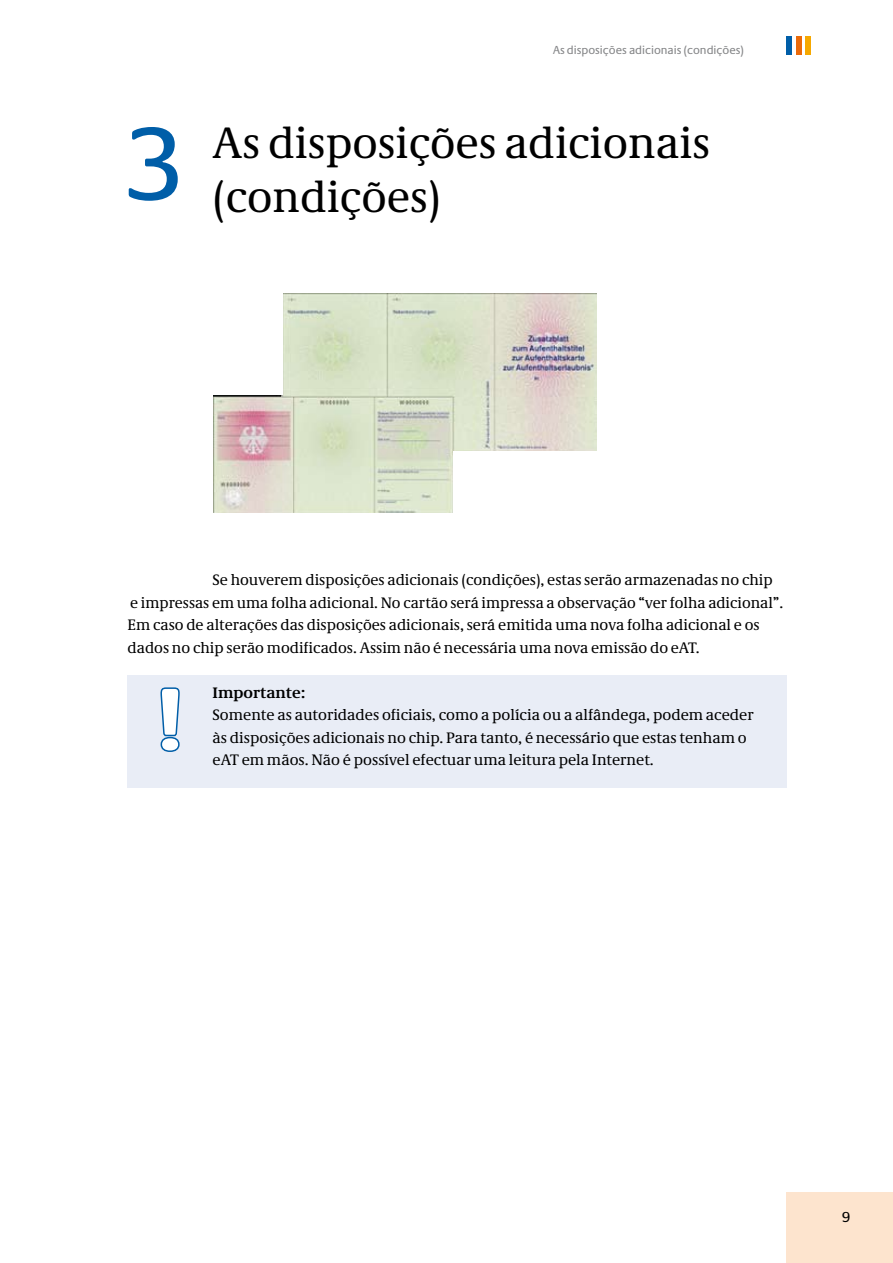
<style>
.page{position:relative;width:893px;height:1263px;background:#fff}
.page>*{position:absolute;margin:0;border:0;box-sizing:border-box;transform-origin:0 0}
.t1{font:108px "Neue Praxis Tab";color:#005ea8}
.t2{font:700 90px "Neue Praxis";color:#fff}
.t3{font:45px/54px "Neue Demos";color:#000}
.t4{font:15.75px/22.5px "Neue Demos";color:#000}
.t5{font:700 15.75px "Neue Demos";color:#000}
.t6{font:15px "Neue Praxis";color:#000}
.t7{font:12px "Neue Praxis";color:#87888a}
</style>
<div class="page">
<div style="left:787px;top:1193px;width:106px;height:70px;background:#fde4ce"></div>
<div style="left:806px;top:36px;width:5px;height:18px;background:#f6a800"></div>
<div style="left:796px;top:36px;width:5px;height:18px;background:#eb6a0a"></div>
<div style="left:787px;top:36px;width:5px;height:18px;background:#005ea8"></div>
<div style="left:128px;top:675px;width:659px;height:113px;background:#e9edf6"></div>
<img style="left:213px;top:293px;width:383px;height:220px">
<div style="left:213px;top:292px;width:70px;height:103px;background:#fff"></div>
<div style="left:453px;top:452px;width:144px;height:64px;background:#fff"></div>
<svg style="left:160px;top:687px;width:20px;height:65px"></svg>
<p class="t7" style="left:553px;top:43px;width:193px">As disposições adicionais (condições)</p>
<h1 class="t1" style="left:123px;top:98px;width:65px">3</h1>
<h3 class="t3" style="left:213px;top:115px;width:499px">As disposições adicionais (condições)</h3>
<p class="t4" style="left:128px;top:568px;width:657px;text-indent:85px">Se houverem disposições adicionais (condições), estas serão armazenadas no chip e impressas em uma folha adicional. No cartão será impressa a observação “ver folha adicional”.<br>Em caso de alterações das disposições adicionais, será emitida uma nova folha adicional e os dados no chip serão modificados. Assim não é necessária uma nova emissão do eAT.</p>
<p class="t5" style="left:213px;top:683px;width:94px">Importante:</p>
<p class="t4" style="left:213px;top:703px;width:543px">Somente as autoridades oficiais, como a polícia ou a alfândega, podem aceder às disposições adicionais no chip. Para tanto, é necessário que estas tenham o</p>
<h2 class="t2" style="left:154px;top:664px;width:34px">!</h2>
<p class="t4" style="left:213px;top:748px;width:443px">eAT em mãos. Não é possível efectuar uma leitura pela Internet.</p>
<p class="t6" style="left:842px;top:1208px;width:10px">9</p>
</div>
